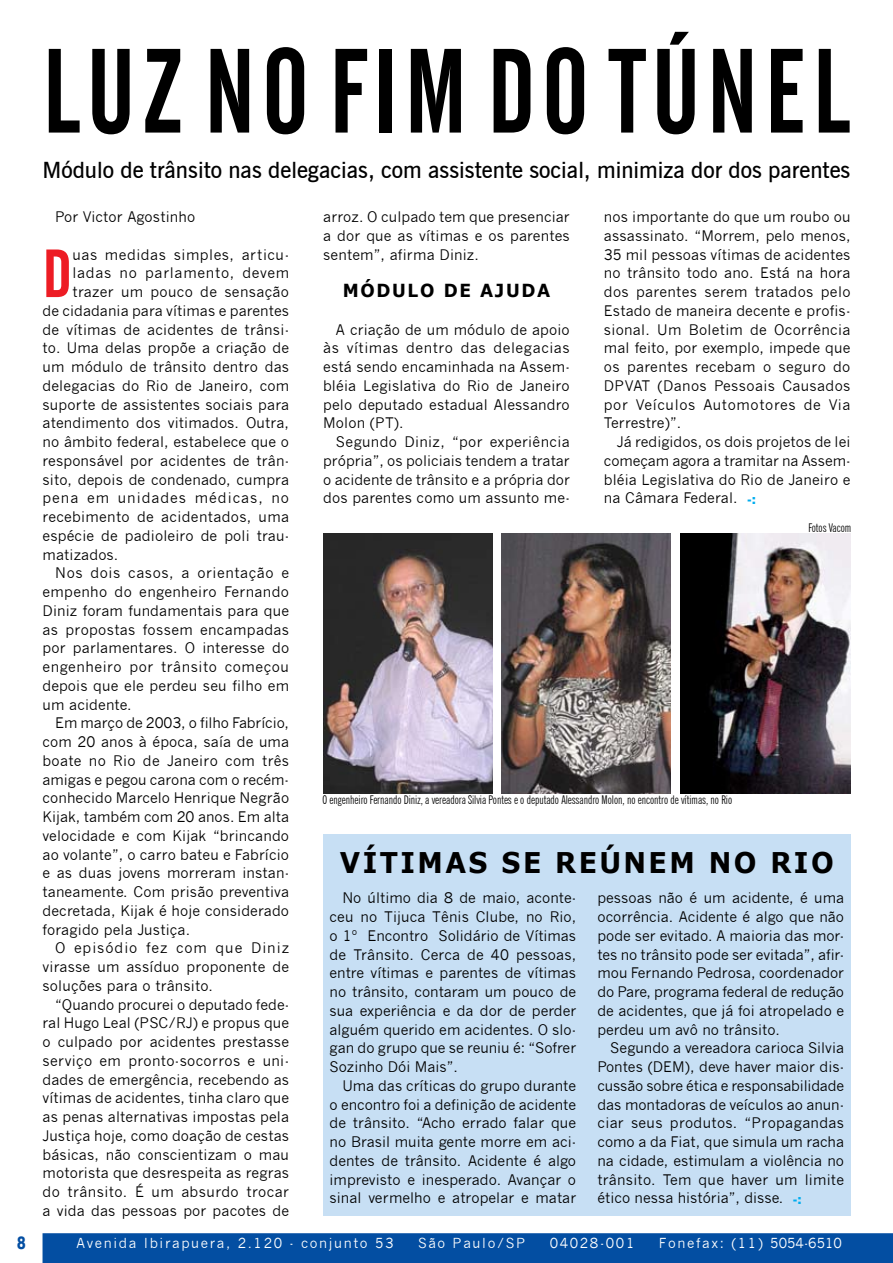
<style>
.page{position:relative;width:893px;height:1263px;background:#fff}
.page>*{position:absolute;margin:0;border:0;box-sizing:border-box;transform-origin:0 0}
.t1{font:118.5px "Alternate Gothic No 2 BT";letter-spacing:.06em;color:#000;scale:.94 1}
.t2{font:67.35px "Alternate Gothic No 2 BT";color:#ed1c24}
.t3{font:700 28.5px "Verdana";letter-spacing:.09em;color:#000;scale:.94 1}
.t4{font:600 22.5px "News Gothic BT";color:#000}
.t5{font:700 18px "Verdana";letter-spacing:.1em;color:#000;scale:.94 1}
.t6{font:800 18px "Swiss 721 BT";color:#034ea2;scale:.8 1}
.t7{font:14.25px/18.8px "News Gothic";letter-spacing:.01em;color:#000;text-align:justify}
.t8{font:14.25px "News Gothic";letter-spacing:.04em;color:#000}
.t9{font:14.25px "News Gothic";letter-spacing:.03em;color:#000}
.t10{font:14.25px "News Gothic";letter-spacing:.035em;color:#000}
.t11{font:14.25px "News Gothic";letter-spacing:.07em;color:#000}
.t12{font:14.25px "News Gothic";letter-spacing:.05em;color:#000}
.t13{font:14.25px "News Gothic";letter-spacing:.065em;color:#000}
.t14{font:13.5px "News Gothic";letter-spacing:.12em;color:#fff}
.t15{font:800 13.5px "Swiss 721 BT";color:#00adef}
.t16{font:extra-condensed 12px "News Gothic BT";color:#000}
.s1{font-family:"Swiss 721 BT";font-weight:800;font-size:13.5px;color:#00adef}
</style>
<div class="page">
<div style="left:43px;top:1233px;width:850px;height:30px;background:#034ea2"></div>
<div style="left:323px;top:834px;width:527px;height:382px;background:#c7dff4"></div>
<img style="left:323px;top:534px;width:170px;height:259px">
<img style="left:502px;top:534px;width:169px;height:259px">
<img style="left:680px;top:534px;width:170px;height:259px">
<h1 class="t1" style="left:43px;top:26px;width:861px">LUZ NO FIM DO TÚNEL</h1>
<h3 class="t4" style="left:43px;top:156px;width:809px">Módulo de trânsito nas delegacias, com assistente social, minimiza dor dos parentes</h3>
<p class="t7" style="left:55px;top:208px;width:141px">Por Victor Agostinho</p>
<h2 class="t2" style="left:43px;top:236px;width:31px">D</h2>
<p class="t10" style="left:72px;top:246px;width:218px">uas medidas simples, articu-</p>
<p class="t12" style="left:72px;top:265px;width:218px">ladas no parlamento, devem</p>
<p class="t7" style="left:72px;top:283px;width:218px">trazer um pouco de sensação</p>
<p class="t7" style="left:43px;top:301px;width:248px">de cidadania para vítimas e parentes</p>
<p class="t7" style="left:43px;top:320px;width:248px">de vítimas de acidentes de trânsi-</p>
<p class="t7" style="left:43px;top:339px;width:248px">to. Uma delas propõe a criação de</p>
<p class="t7" style="left:43px;top:358px;width:248px">um módulo de trânsito dentro das</p>
<p class="t7" style="left:43px;top:376px;width:248px">delegacias do Rio de Janeiro, com</p>
<p class="t7" style="left:43px;top:395px;width:248px">suporte de assistentes sociais para</p>
<p class="t7" style="left:43px;top:414px;width:248px">atendimento dos vitimados. Outra,</p>
<p class="t7" style="left:43px;top:433px;width:248px">no âmbito federal, estabelece que o</p>
<p class="t7" style="left:43px;top:451px;width:248px">responsável por acidentes de trân-</p>
<p class="t7" style="left:43px;top:470px;width:248px">sito, depois de condenado, cumpra</p>
<p class="t11" style="left:43px;top:490px;width:248px">pena em unidades médicas, no</p>
<p class="t7" style="left:43px;top:508px;width:248px">recebimento de acidentados, uma</p>
<p class="t7" style="left:43px;top:526px;width:248px">espécie de padioleiro de poli trau-</p>
<p class="t7" style="left:43px;top:545px;width:77px">matizados.</p>
<p class="t8" style="left:55px;top:565px;width:235px">Nos dois casos, a orientação e</p>
<p class="t7" style="left:43px;top:583px;width:248px">empenho do engenheiro Fernando</p>
<p class="t7" style="left:43px;top:601px;width:248px">Diniz foram fundamentais para que</p>
<p class="t7" style="left:43px;top:620px;width:248px">as propostas fossem encampadas</p>
<p class="t7" style="left:43px;top:639px;width:248px">por parlamentares. O interesse do</p>
<p class="t8" style="left:43px;top:659px;width:248px">engenheiro por trânsito começou</p>
<p class="t7" style="left:43px;top:676px;width:248px">depois que ele perdeu seu filho em</p>
<p class="t7" style="left:43px;top:695px;width:91px">um acidente.</p>
<p class="t7" style="left:55px;top:714px;width:235px">Em março de 2003, o filho Fabrício,</p>
<p class="t7" style="left:43px;top:733px;width:248px">com 20 anos à época, saía de uma</p>
<p class="t7" style="left:43px;top:751px;width:248px">boate no Rio de Janeiro com três</p>
<p class="t7" style="left:43px;top:770px;width:248px">amigas e pegou carona com o recém-</p>
<p class="t7" style="left:43px;top:789px;width:248px">conhecido Marcelo Henrique Negrão</p>
<p class="t7" style="left:43px;top:808px;width:248px">Kijak, também com 20 anos. Em alta</p>
<p class="t7" style="left:43px;top:826px;width:248px">velocidade e com Kijak “brincando</p>
<p class="t7" style="left:43px;top:845px;width:248px">ao volante”, o carro bateu e Fabrício</p>
<p class="t7" style="left:43px;top:864px;width:248px">e as duas jovens morreram instan-</p>
<p class="t7" style="left:43px;top:883px;width:248px">taneamente. Com prisão preventiva</p>
<p class="t7" style="left:43px;top:901px;width:248px">decretada, Kijak é hoje considerado</p>
<p class="t7" style="left:43px;top:920px;width:149px">foragido pela Justiça.</p>
<p class="t13" style="left:55px;top:940px;width:235px">O episódio fez com que Diniz</p>
<p class="t7" style="left:43px;top:958px;width:248px">virasse um assíduo proponente de</p>
<p class="t7" style="left:43px;top:976px;width:172px">soluções para o trânsito.</p>
<p class="t7" style="left:55px;top:995px;width:235px">“Quando procurei o deputado fede-</p>
<p class="t7" style="left:43px;top:1014px;width:248px">ral Hugo Leal (PSC/RJ) e propus que</p>
<p class="t7" style="left:43px;top:1033px;width:248px">o culpado por acidentes prestasse</p>
<p class="t7" style="left:43px;top:1051px;width:248px">serviço em pronto-socorros e uni-</p>
<p class="t7" style="left:43px;top:1070px;width:248px">dades de emergência, recebendo as</p>
<p class="t7" style="left:43px;top:1089px;width:248px">vítimas de acidentes, tinha claro que</p>
<p class="t7" style="left:43px;top:1108px;width:248px">as penas alternativas impostas pela</p>
<p class="t7" style="left:43px;top:1126px;width:248px">Justiça hoje, como doação de cestas</p>
<p class="t7" style="left:43px;top:1145px;width:248px">básicas, não conscientizam o mau</p>
<p class="t7" style="left:43px;top:1164px;width:248px">motorista que desrespeita as regras</p>
<p class="t9" style="left:43px;top:1184px;width:248px">do trânsito. É um absurdo trocar</p>
<p class="t7" style="left:43px;top:1201px;width:248px">a vida das pessoas por pacotes de</p>
<p class="t7" style="left:323px;top:208px;width:248px">arroz. O culpado tem que presenciar a dor que as vítimas e os parentes sentem”, afirma Diniz.</p>
<p class="t5" style="left:343px;top:279px;width:84px">MÓDULO</p>
<p class="t5" style="left:444px;top:279px;width:15px">DE</p>
<p class="t5" style="left:480px;top:279px;width:60px">AJUDA</p>
<p class="t7" style="left:323px;top:320px;width:248px;text-indent:13px">A criação de um módulo de apoio às vítimas dentro das delegacias está sendo encaminhada na Assem&shy;bléia Legislativa do Rio de Janeiro pelo deputado estadual Alessandro Molon (PT).</p>
<p class="t7" style="left:323px;top:433px;width:248px;text-indent:13px">Segundo Diniz, “por experiência própria”, os policiais tendem a tratar o acidente de trânsito e a própria dor dos parentes como um assunto me-</p>
<p class="t7" style="left:604px;top:208px;width:248px">nos importante do que um roubo ou assassinato. “Morrem, pelo menos, 35 mil pessoas vítimas de acidentes no trânsito todo ano. Está na hora dos parentes serem tratados pelo Estado de maneira decente e profis&shy;sional. Um Boletim de Ocorrência mal feito, por exemplo, impede que os parentes recebam o seguro do DPVAT (Danos Pessoais Causados por Veículos Automotores de Via Terrestre)”.</p>
<p class="t7" style="left:604px;top:433px;width:248px;text-indent:13px">Já redigidos, os dois projetos de lei começam agora a tramitar na Assem&shy;bléia Legislativa do Rio de Janeiro e na Câmara Federal. <span class="s1">-:</span></p>
<p class="t16" style="left:808px;top:520px;width:44px">Fotos Vacom</p>
<p class="t16" style="left:323px;top:793px;width:411px">O engenheiro Fernando Diniz, a vereadora Silvia Pontes e o deputado Alessandro Molon, no encontro de vítimas, no Rio</p>
<h3 class="t3" style="left:340px;top:845px;width:527px">VÍTIMAS SE REÚNEM NO RIO</h3>
<p class="t7" style="left:330px;top:889px;width:248px;text-indent:13px">No último dia 8 de maio, aconte&shy;ceu no Tijuca Tênis Clube, no Rio, o 1º Encontro Solidário de Vítimas de Trânsito. Cerca de 40 pessoas, entre vítimas e parentes de vítimas no trânsito, contaram um pouco de sua experiência e da dor de perder alguém querido em acidentes. O slo&shy;gan do grupo que se reuniu é: “Sofrer Sozinho Dói Mais”.</p>
<p class="t7" style="left:330px;top:1076px;width:248px;text-indent:13px">Uma das críticas do grupo durante o encontro foi a definição de acidente de trânsito. “Acho errado falar que no Brasil muita gente morre em aci&shy;dentes de trânsito. Acidente é algo imprevisto e inesperado. Avançar o sinal vermelho e atropelar e matar</p>
<p class="t7" style="left:597px;top:889px;width:248px">pessoas não é um acidente, é uma ocorrência. Acidente é algo que não pode ser evitado. A maioria das mor&shy;tes no trânsito pode ser evitada”, afir&shy;mou Fernando Pedrosa, coordenador do Pare, programa federal de redução de acidentes, que já foi atropelado e perdeu um avô no trânsito.</p>
<p class="t7" style="left:597px;top:1039px;width:248px;text-indent:13px">Segundo a vereadora carioca Silvia Pontes (DEM), deve haver maior dis&shy;cussão sobre ética e responsabilidade das montadoras de veículos ao anun&shy;ciar seus produtos. “Propagandas como a da Fiat, que simula um racha na cidade, estimulam a violência no trânsito. Tem que haver um limite ético nessa história”, disse.</p>
<p class="t15" style="left:793px;top:1191px;width:10px">-:</p>
<p class="t6" style="left:17px;top:1232px;width:12px">8</p>
<p class="t14" style="left:77px;top:1235px;width:318px">Avenida Ibirapuera, 2.120 - conjunto 53</p>
<p class="t14" style="left:418px;top:1235px;width:109px">São Paulo/SP</p>
<p class="t14" style="left:550px;top:1235px;width:86px">04028-001</p>
<p class="t14" style="left:659px;top:1235px;width:185px">Fonefax: (11) 5054-6510</p>
</div>
